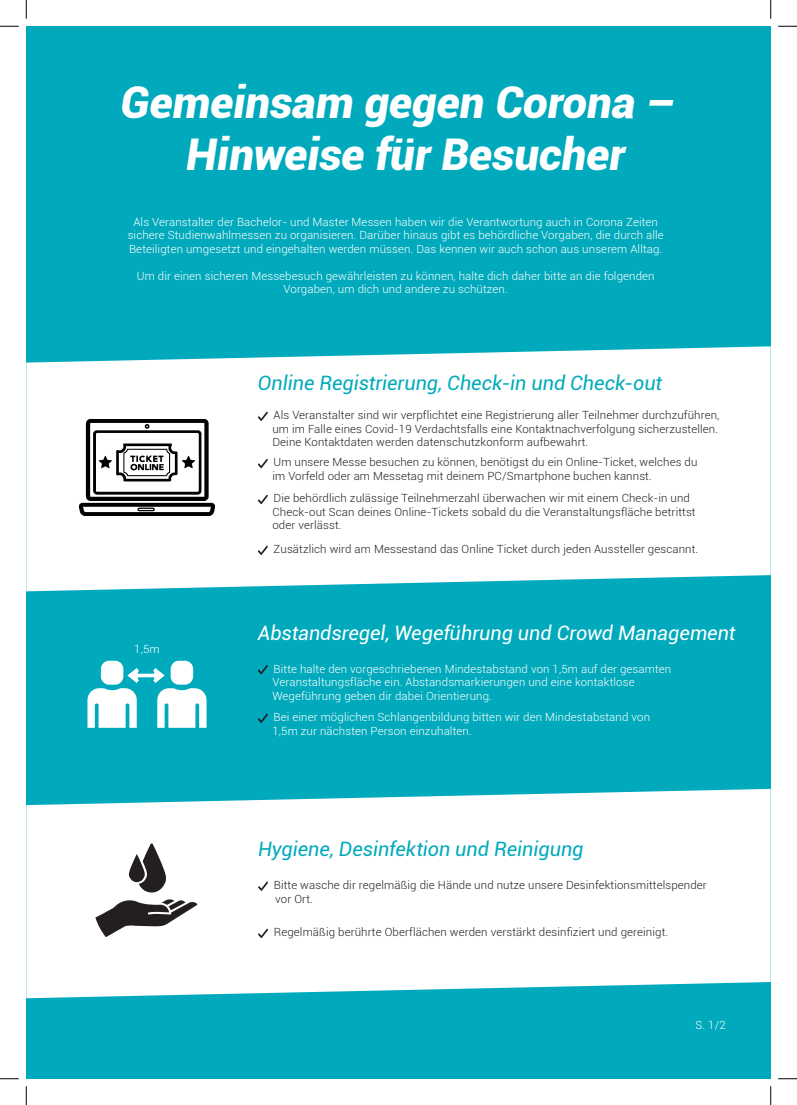
<style>
.page{position:relative;width:797px;height:1105px;background:#fff}
.page>*{position:absolute;margin:0;border:0;box-sizing:border-box;transform-origin:0 0}
.t1{font:italic 900 43.75px/52.5px "Roboto";color:#fff;text-align:center}
.t2{font:italic 19.88px "Roboto";color:#00aabc}
.t3{font:italic 19.88px "Roboto";letter-spacing:-.005em;color:#fff}
.t4{font:300 11.25px/13.5px "Roboto";letter-spacing:.01em;color:#231f20}
.t5{font:300 11.25px/13.5px "Roboto";letter-spacing:.01em;color:#fff;text-align:center}
</style>
<div class="page">
<div style="left:26px;top:26px;width:744px;height:1053px;background:#00aabc"></div>
<svg style="left:26px;top:346px;width:744px;height:245px;background:#ebf8f9"></svg>
<svg style="left:258px;top:412px;width:10px;height:9px"></svg>
<svg style="left:258px;top:459px;width:10px;height:9px"></svg>
<svg style="left:258px;top:495px;width:10px;height:9px"></svg>
<svg style="left:258px;top:546px;width:10px;height:9px"></svg>
<img style="left:80px;top:400px;width:134px;height:134px">
<div style="left:101px;top:661px;width:22px;height:24px;background:#fff;border-radius:8px"></div>
<div style="left:171px;top:661px;width:22px;height:24px;background:#fff;border-radius:8px"></div>
<hr style="left:132px;top:674px;width:24px;height:3px;background:#fff">
<svg style="left:87px;top:664px;width:56px;height:64px"></svg>
<svg style="left:149px;top:664px;width:57px;height:64px"></svg>
<svg style="left:258px;top:665px;width:10px;height:9px"></svg>
<svg style="left:258px;top:714px;width:10px;height:9px"></svg>
<svg style="left:26px;top:789px;width:744px;height:209px;background:#e9f7f9"></svg>
<svg style="left:258px;top:881px;width:10px;height:10px"></svg>
<svg style="left:258px;top:929px;width:10px;height:9px"></svg>
<svg style="left:95px;top:843px;width:102px;height:94px;background:#bbbaba"></svg>
<svg style="left:0;top:25px;width:19px;height:2px"></svg>
<svg style="left:778px;top:25px;width:19px;height:2px"></svg>
<svg style="left:0;top:1078px;width:19px;height:1px"></svg>
<svg style="left:778px;top:1078px;width:19px;height:1px"></svg>
<svg style="left:25px;top:0;width:2px;height:19px"></svg>
<svg style="left:25px;top:1086px;width:2px;height:19px"></svg>
<svg style="left:770px;top:0;width:1px;height:19px"></svg>
<svg style="left:770px;top:1086px;width:1px;height:19px"></svg>
<h1 class="t1" style="left:121px;top:74px;width:557px">Gemeinsam gegen Corona –<br>Hinweise für Besucher</h1>
<p class="t5" style="left:128px;top:215px;width:537px">Als Veranstalter der Bachelor- und Master Messen haben wir die Verantwortung auch in Corona Zeiten sichere Studienwahlmessen zu organisieren. Darüber hinaus gibt es behördliche Vorgaben, die durch alle<br>Beteiligten umgesetzt und eingehalten werden müssen. Das kennen wir auch schon aus unserem Alltag.</p>
<p class="t5" style="left:137px;top:269px;width:519px">Um dir einen sicheren Messebesuch gewährleisten zu können, halte dich daher bitte an die folgenden<br>Vorgaben, um dich und andere zu schützen.</p>
<h2 class="t2" style="left:258px;top:369px;width:406px">Online Registrierung, Check-in und Check-out</h2>
<p class="t5" style="left:134px;top:642px;width:27px">1,5m</p>
<p class="t4" style="left:272px;top:408px;width:448px;text-align:justify">Als Veranstalter sind wir verpflichtet eine Registrierung aller Teilnehmer durchzuführen, um im Falle eines Covid-19 Verdachtsfalls eine Kontaktnachverfolgung sicherzustellen.<br>Deine Kontaktdaten werden datenschutzkonform aufbewahrt.</p>
<p class="t4" style="left:272px;top:455px;width:426px">Um unsere Messe besuchen zu können, benötigst du ein Online-Ticket, welches du im Vorfeld oder am Messetag mit deinem PC/Smartphone buchen kannst.</p>
<p class="t4" style="left:272px;top:491px;width:425px">Die behördlich zulässige Teilnehmerzahl überwachen wir mit einem Check-in und<br>Check-out Scan deines Online-Tickets sobald du die Veranstaltungsfläche betrittst oder verlässt.</p>
<p class="t4" style="left:273px;top:542px;width:426px">Zusätzlich wird am Messestand das Online Ticket durch jeden Aussteller gescannt.</p>
<h2 class="t3" style="left:258px;top:619px;width:479px">Abstandsregel, Wegeführung und Crowd Management</h2>
<p class="t5" style="left:272px;top:661px;width:400px;text-align:left">Bitte halte den vorgeschriebenen Mindestabstand von 1,5m auf der gesamten<br>Veranstaltungsfläche ein. Abstandsmarkierungen und eine kontaktlose<br>Wegeführung geben dir dabei Orientierung.</p>
<p class="t5" style="left:272px;top:710px;width:379px;text-align:left">Bei einer möglichen Schlangenbildung bitten wir den Mindestabstand von<br>1,5m zur nächsten Person einzuhalten.</p>
<h2 class="t2" style="left:258px;top:835px;width:327px">Hygiene, Desinfektion und Reinigung</h2>
<p class="t4" style="left:274px;top:878px;width:434px">Bitte wasche dir regelmäßig die Hände und nutze unsere Desinfektionsmittelspender vor Ort.</p>
<p class="t4" style="left:274px;top:925px;width:396px">Regelmäßig berührte Oberflächen werden verstärkt desinfiziert und gereinigt.</p>
<p class="t5" style="left:695px;top:1017px;width:32px">S. 1/2</p>
</div>
